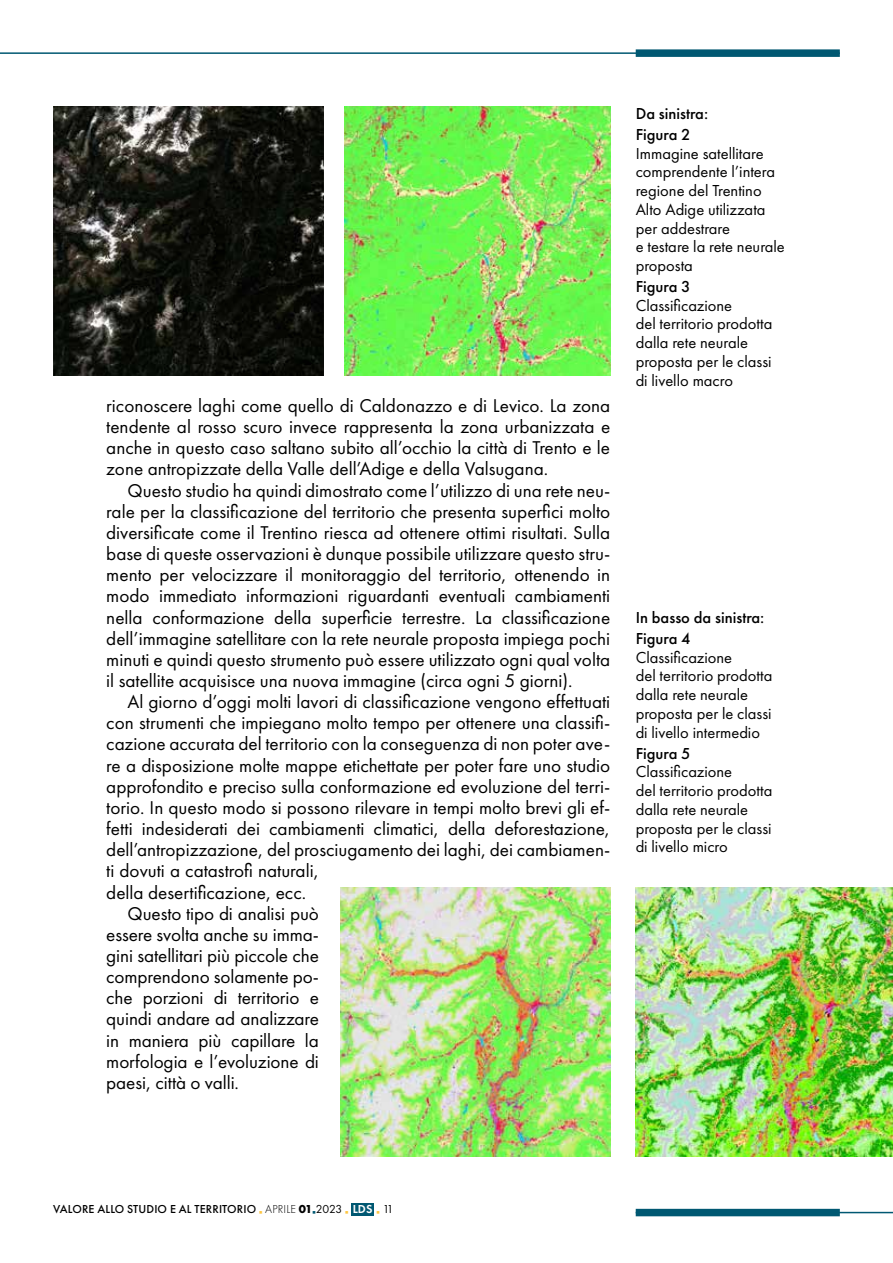
<style>
.page{position:relative;width:893px;height:1263px;background:#fff}
.page>*{position:absolute;margin:0;border:0;box-sizing:border-box;transform-origin:0 0}
.t1{font:19.2px/21.1px "Futura PT";color:#000;text-align:justify}
.t2{font:16.5px/18.8px "Futura PT";color:#000}
.t3{font:500 16.5px/20.9px "Futura PT";color:#000}
.t4{font:500 12px "Futura PT";letter-spacing:.01em;color:#000}
.s1{color:#fdc643}
.s2{font-weight:300}
.s3{font-weight:700}
.s4{color:#005872}
.s5{font-weight:400}
.s6{font-weight:600;color:#fff}
</style>
<div class="page">
<div style="left:351px;top:1203px;width:23px;height:13px;background:#005872"></div>
<hr style="left:0;top:52px;width:840px;height:2px;background:#005872">
<hr style="left:636px;top:1212px;width:257px;height:1px;background:#005872">
<div style="left:636px;top:49px;width:204px;height:8px;background:#005872"></div>
<div style="left:636px;top:1209px;width:204px;height:7px;background:#005872"></div>
<img style="left:344px;top:106px;width:266px;height:269px">
<img style="left:636px;top:887px;width:257px;height:270px">
<img style="left:53px;top:106px;width:270px;height:269px">
<img style="left:340px;top:887px;width:270px;height:270px">
<p class="t1" style="left:106px;top:395px;width:505px">riconoscere laghi come quello di Caldonazzo e di Levico. La zona tendente al rosso scuro invece rappresenta la zona urbanizzata e anche in questo caso saltano subito all’occhio la città di Trento e le zone antropizzate della Valle dell’Adige e della Valsugana.</p>
<p class="t1" style="left:106px;top:480px;width:505px;text-indent:21px">Questo studio ha quindi dimostrato come l’utilizzo di una rete neu&shy;rale per la classificazione del territorio che presenta superfici molto diversificate come il Trentino riesca ad ottenere ottimi risultati. Sulla base di queste osservazioni è dunque possibile utilizzare questo stru&shy;mento per velocizzare il monitoraggio del territorio, ottenendo in modo immediato informazioni riguardanti eventuali cambiamenti nella conformazione della superficie terrestre. La classificazione dell’immagine satellitare con la rete neurale proposta impiega pochi minuti e quindi questo strumento può essere utilizzato ogni qual volta il satellite acquisisce una nuova immagine (circa ogni 5 giorni).</p>
<p class="t1" style="left:128px;top:691px;width:484px">Al giorno d’oggi molti lavori di classificazione vengono effettuati</p>
<p class="t1" style="left:106px;top:712px;width:505px">con strumenti che impiegano molto tempo per ottenere una classifi-</p>
<p class="t1" style="left:106px;top:733px;width:505px">cazione accurata del territorio con la conseguenza di non poter ave-</p>
<p class="t1" style="left:106px;top:754px;width:505px">re a disposizione molte mappe etichettate per poter fare uno studio</p>
<p class="t1" style="left:106px;top:776px;width:505px">approfondito e preciso sulla conformazione ed evoluzione del terri-</p>
<p class="t1" style="left:106px;top:797px;width:505px">torio. In questo modo si possono rilevare in tempi molto brevi gli ef-</p>
<p class="t1" style="left:106px;top:818px;width:505px">fetti indesiderati dei cambiamenti climatici, della deforestazione,</p>
<p class="t1" style="left:106px;top:839px;width:505px">dell’antropizzazione, del prosciugamento dei laghi, dei cambiamen-</p>
<p class="t1" style="left:106px;top:860px;width:214px">ti dovuti a catastrofi naturali,</p>
<p class="t1" style="left:106px;top:881px;width:201px">della desertificazione, ecc.</p>
<p class="t1" style="left:128px;top:903px;width:193px">Questo tipo di analisi può</p>
<p class="t1" style="left:106px;top:924px;width:214px">essere svolta anche su imma-</p>
<p class="t1" style="left:106px;top:945px;width:214px">gini satellitari più piccole che</p>
<p class="t1" style="left:106px;top:966px;width:214px">comprendono solamente po-</p>
<p class="t1" style="left:106px;top:987px;width:214px">che porzioni di territorio e</p>
<p class="t1" style="left:106px;top:1008px;width:214px">quindi andare ad analizzare</p>
<p class="t1" style="left:106px;top:1029px;width:214px">in maniera più capillare la</p>
<p class="t1" style="left:106px;top:1051px;width:214px">morfologia e l’evoluzione di</p>
<p class="t1" style="left:106px;top:1072px;width:134px">paesi, città o valli.</p>
<p class="t3" style="left:636px;top:103px;width:74px">Da sinistra:<br>Figura 2</p>
<p class="t2" style="left:636px;top:144px;width:151px">Immagine satellitare comprendente l’intera regione del Trentino<br>Alto Adige utilizzata per addestrare<br>e testare la rete neurale proposta</p>
<p class="t3" style="left:636px;top:276px;width:56px">Figura 3</p>
<p class="t2" style="left:636px;top:296px;width:138px">Classificazione<br>del territorio prodotta dalla rete neurale proposta per le classi di livello macro</p>
<p class="t3" style="left:636px;top:607px;width:130px">In basso da sinistra:<br>Figura 4</p>
<p class="t2" style="left:636px;top:648px;width:138px">Classificazione<br>del territorio prodotta dalla rete neurale proposta per le classi di livello intermedio</p>
<p class="t3" style="left:636px;top:743px;width:56px">Figura 5</p>
<p class="t2" style="left:636px;top:762px;width:138px">Classificazione<br>del territorio prodotta dalla rete neurale proposta per le classi di livello micro</p>
<p class="t4" style="left:53px;top:1202px;width:342px">VALORE ALLO STUDIO E AL TERRITORIO <span class="s1">■</span> <span class="s2">APRILE</span> <span class="s3">01</span><span class="s4">■</span><span class="s5">2023</span> <span class="s1">■</span> <span class="s6">LDS</span> <span class="s1">■</span> <span class="s5">11</span></p>
</div>
